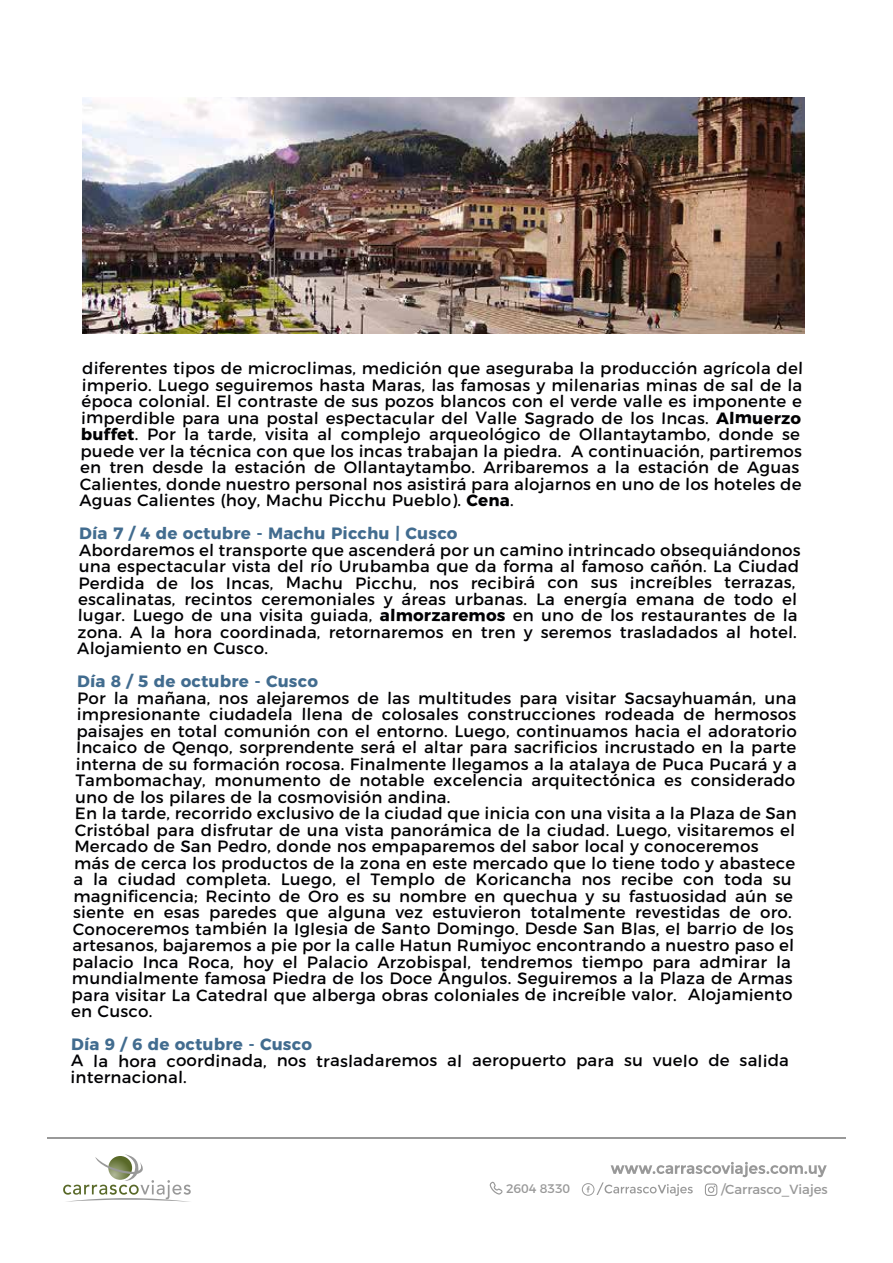
<style>
.page{position:relative;width:893px;height:1263px;background:#fff}
.page>*{position:absolute;margin:0;border:0;box-sizing:border-box;transform-origin:0 0}
.t1{font:16.5px/16.5px "Montserrat";color:#010103}
.t2{font:700 16.5px "Montserrat";color:#426c8f}
.t3{font:13.2px "Montserrat";color:#999}
.t4{font:12.45px "Montserrat";letter-spacing:-.01em;color:#999}
.s1{font-weight:700}
.s2{font-weight:700;color:#426c8f}
</style>
<div class="page">
<img style="left:83px;top:98px;width:721px;height:236px">
<svg style="left:63px;top:1154px;width:128px;height:48px"></svg>
<hr style="left:47px;top:1137px;width:799px;height:1px;background:#999">
<svg style="left:489px;top:1182px;width:13px;height:12px"></svg>
<svg style="left:582px;top:1162px;width:245px;height:34px"></svg>
<p class="t1" style="left:82px;top:353px;width:722px;text-align:justify;rotate:1deg">diferentes tipos de microclimas, medición que aseguraba la producción agrícola del imperio. Luego seguiremos hasta Maras, las famosas y milenarias minas de sal de la época colonial. El contraste de sus pozos blancos con el verde valle es imponente e imperdible para una postal espectacular del Valle Sagrado de los Incas. <sup>Almuerzo</sup></p>
<p class="t1" style="left:81px;top:418px;width:723px;rotate:1deg"><span class="s1">buffet</span>. Por la tarde, visita al complejo arqueológico de Ollantaytambo, donde se puede ver la técnica con que los incas trabajan la piedra. A continuación, partiremos en tren desde la estación de Ollantaytambo. Arribaremos a la estación de Aguas Calientes, donde nuestro personal nos asistirá para alojarnos en uno de los hoteles de</p>
<p class="t1" style="left:80px;top:479px;width:436px;line-height:33px;rotate:1deg">Aguas Calientes (hoy, Machu Picchu Pueblo). <sup>Cena</sup>.<br><span class="s2">Día 7 / 4 de octubre - Machu Picchu | C</span><sup>usco</sup></p>
<p class="t1" style="left:79px;top:534px;width:723px;text-align:justify;rotate:1deg">Abordaremos el transporte que ascenderá por un camino intrincado obsequiándonos una espectacular vista del río Urubamba que da forma al famoso cañón. La Ciudad Perdida de los Incas, Machu Picchu, nos recibirá con sus increíbles terrazas,</p>
<p class="t1" style="left:78px;top:583px;width:721px;line-height:17.2px;rotate:1deg">escalinatas, recintos ceremoniales y áreas urbanas. La energía emana de todo el lugar. Luego de una visita guiada, <span class="s1">almorzaremos</span> en uno de los restaurantes de la</p>
<p class="t1" style="left:78px;top:614px;width:721px;line-height:21.1px;rotate:1deg">zona. A la hora coordinada, retornaremos en tren y seremos trasladados al hotel.<br>Alojamiento en Cusco.</p>
<p class="t2" style="left:78px;top:666px;width:242px;rotate:1deg">Día 8 / 5 de octubre - Cusco</p>
<p class="t1" style="left:77px;top:682px;width:723px;text-align:justify;rotate:1deg">Por la mañana, nos alejaremos de las multitudes para visitar Sacsayhuamán, una impresionante ciudadela llena de colosales construcciones rodeada de hermosos paisajes en total comunión con el entorno. Luego, continuamos hacia el adoratorio Incaico de Qenqo, sorprendente será el altar para sacrificios incrustado en la parte interna de su formación rocosa. Finalmente llegamos a la atalaya de Puca Pucará y a Tambomachay, monumento de notable excelencia arquitectónica es considerado</p>
<p class="t1" style="left:75px;top:785px;width:723px;line-height:13.8px;rotate:1deg">uno de los pilares de la cosmovisión andina.<br>En la tarde, recorrido exclusivo de la ciudad que inicia con una visita a la Plaza de San</p>
<p class="t1" style="left:75px;top:814px;width:723px;rotate:1deg">Cristóbal para disfrutar de una vista panorámica de la ciudad. Luego, visitaremos el Mercado de San Pedro, donde nos empaparemos del sabor local y conoceremos más de cerca los productos de la zona en este mercado que lo tiene todo y abastece a la ciudad completa. Luego, el Templo de Koricancha nos recibe con toda su magnificencia; Recinto de Oro es su nombre en quechua y su fastuosidad aún se siente en esas paredes que alguna vez estuvieron totalmente revestidas de oro.<br>Conoceremos también la Iglesia de Santo Domingo. Desde San Blas, el barrio de los artesanos, bajaremos a pie por la calle Hatun Rumiyoc encontrando a nuestro paso el palacio Inca Roca, hoy el Palacio Arzobispal, tendremos tiempo para admirar la mundialmente famosa Piedra de los Doce Ángulos. Seguiremos a la Plaza de Armas para visitar La Catedral que alberga obras coloniales de increíble valor. Alojamiento</p>
<p class="t1" style="left:71px;top:1001px;width:83px;rotate:1deg">en Cusco.</p>
<p class="t2" style="left:72px;top:1028px;width:242px;rotate:1deg">Día 9 / 6 de octubre - Cusco</p>
<p class="t1" style="left:71px;top:1042px;width:719px;line-height:21.6px;rotate:1deg">A la hora coordinada, nos trasladaremos al aeropuerto para su vuelo de salida internacional.</p>
<p class="t4" style="left:506px;top:1179px;width:66px">2604 8330</p>
<p class="t3" style="left:721px;top:1178px;width:108px">/Carrasco_Viajes</p>
</div>
